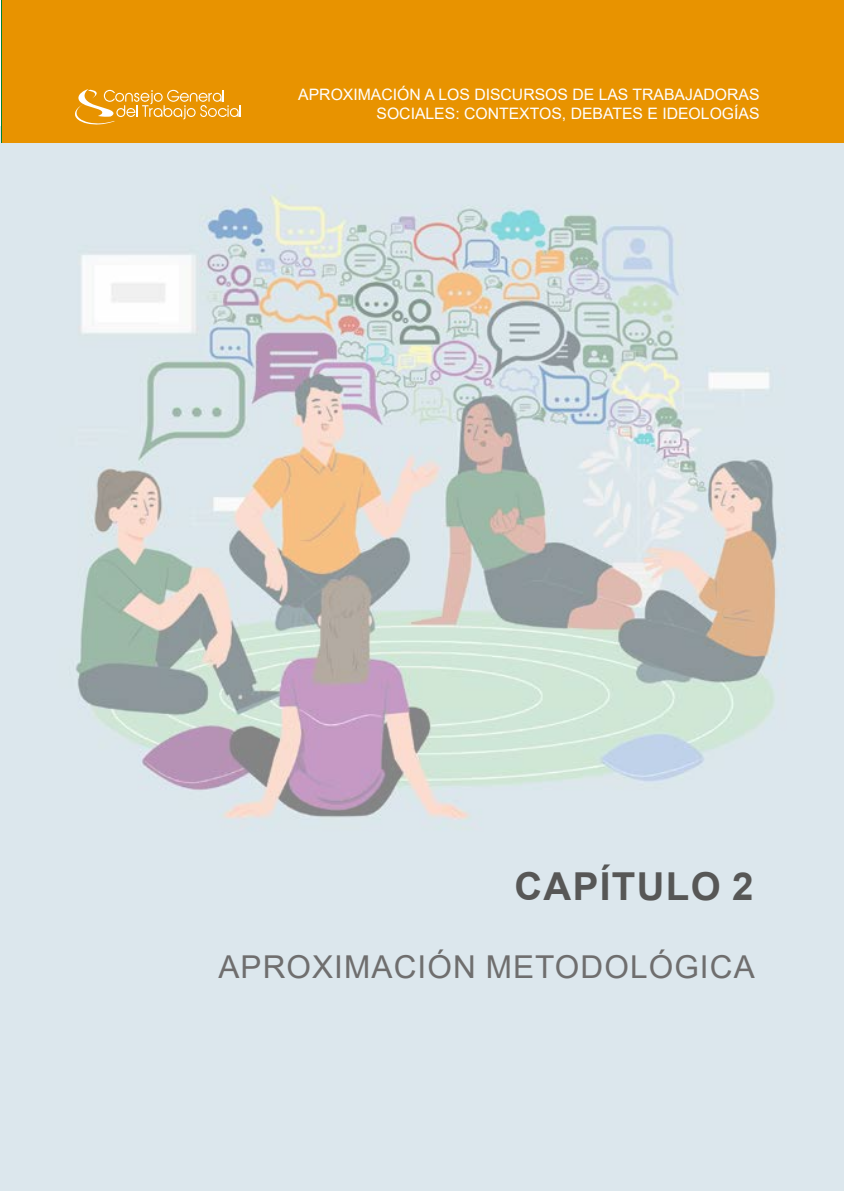
<style>
.page{position:relative;width:844px;height:1191px;background:#fff}
.page>*{position:absolute;margin:0;border:0;box-sizing:border-box;transform-origin:0 0}
.t1{font:700 38.5px "Arial";letter-spacing:.035em;color:#575756}
.t2{font:31.5px "Arial";letter-spacing:.035em;color:#6f6e6e}
.t3{font:15.75px/18.9px "Arial";color:#fff;text-align:right}
</style>
<div class="page">
<img style="left:0;top:126px;width:843px;height:1065px">
<div style="left:2px;top:0;width:841px;height:142px;background:#e89300"></div>
<svg style="left:75px;top:89px;width:166px;height:36px"></svg>
<p class="t3" style="left:298px;top:85px;width:462px">APROXIMACIÓN A LOS DISCURSOS DE LAS TRABAJADORAS<br>SOCIALES: CONTEXTOS, DEBATES E IDEOLOGÍAS</p>
<h1 class="t1" style="left:514px;top:859px;width:240px">CAPÍTULO 2</h1>
<h2 class="t2" style="left:218px;top:945px;width:537px">APROXIMACIÓN METODOLÓGICA</h2>
</div>
